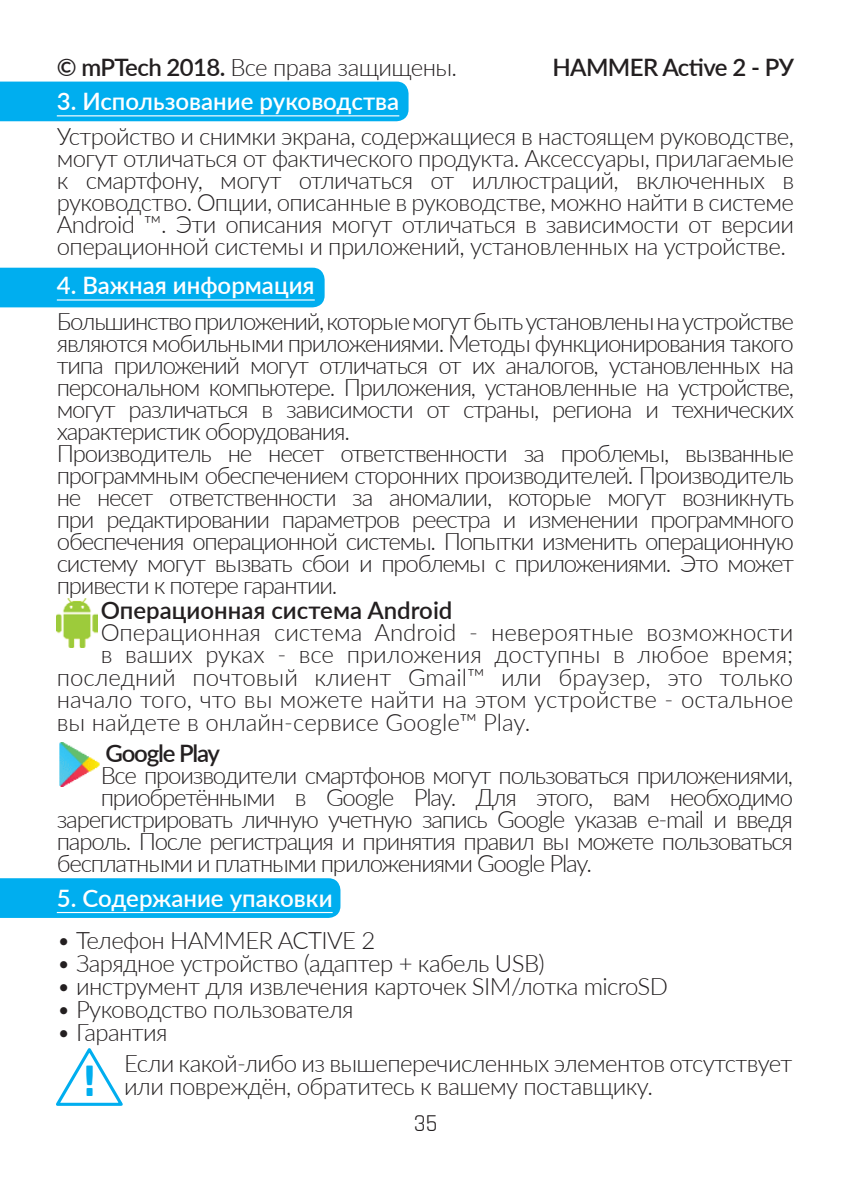
<style>
.page{position:relative;width:851px;height:1191px;background:#fff}
.page>*{position:absolute;margin:0;border:0;box-sizing:border-box;transform-origin:0 0}
.t1{font:300 24px/22px "Lato";letter-spacing:-.05em;color:#231f20;text-align:justify}
.t2{font:300 24px/22.8px "Lato";letter-spacing:-.025em;color:#231f20}
.t3{font:300 24px "Lato";color:#231f20}
.t4{font:600 24px "Lato";color:#fff}
.t5{font:600 24px "Lato";letter-spacing:-.005em;color:#231f20}
.t6{font:600 24px "Lato";letter-spacing:-.025em;color:#231f20}
.t7{font:600 24px "Lato";letter-spacing:-.05em;color:#231f20}
.t8{font:24px "Rajdhani";color:#231f20}
.s1{font-weight:600}
.s2{font-family:"Rajdhani";font-weight:700;font-size:46.4px;color:#00aeef}
</style>
<div class="page">
<div style="left:0;top:82px;width:408px;height:39px;background:#00aeef"></div>
<div style="left:0;top:268px;width:324px;height:39px;background:#00aeef"></div>
<hr style="left:57px;top:115px;width:342px;height:2px;background:#fff">
<hr style="left:57px;top:299px;width:258px;height:2px;background:#fff">
<img style="left:57px;top:599px;width:41px;height:48px">
<img style="left:59px;top:742px;width:41px;height:44px">
<svg style="left:0;top:878px;width:340px;height:40px;background:#03afef"></svg>
<hr style="left:57px;top:912px;width:275px;height:1px;background:#fff">
<svg style="left:57px;top:1049px;width:65px;height:56px"></svg>
<p class="t2" style="left:57px;top:55px;width:402px"><span class="s1">© mPTech 2018.</span> Все права защищены.</p>
<p class="t6" style="left:552px;top:50px;width:243px">HAMMER Active 2 - РУ</p>
<p class="t4" style="left:57px;top:84px;width:344px">3. Использование руководства</p>
<p class="t1" style="left:57px;top:124px;width:738px">Устройство и снимки экрана, содержащиеся в настоящем руководстве, могут отличаться от фактического продукта. Аксессуары, прилагаемые к смартфону, могут отличаться от иллюстраций, включенных в руководство. Опции, описанные в руководстве, можно найти в системе Android ™. Эти описания могут отличаться в зависимости от версии операционной системы и приложений, установленных на устройстве.</p>
<p class="t4" style="left:57px;top:268px;width:259px">4. Важная информация</p>
<p class="t1" style="left:57px;top:310px;width:738px;text-align:left">Большинство приложений, которые могут быть установлены на устройстве являются мобильными приложениями. Методы функционирования такого типа приложений могут отличаться от их аналогов, установленных на персональном компьютере. Приложения, установленные на устройстве, могут различаться в зависимости от страны, региона и технических характеристик оборудования.<br>Производитель не несет ответственности за проблемы, вызванные программным обеспечением сторонних производителей. Производитель не несет ответственности за аномалии, которые могут возникнуть при редактировании параметров реестра и изменении программного обеспечения операционной системы. Попытки изменить операционную систему могут вызвать сбои и проблемы с приложениями. Это может привести к потере гарантии.</p>
<p class="t5" style="left:101px;top:593px;width:353px">Операционная система Android</p>
<p class="t3" style="left:101px;top:616px;width:693px">Операционная система Android - невероятные возможности</p>
<p class="t3" style="left:101px;top:638px;width:693px">в ваших руках - все приложения доступны в любое время;</p>
<p class="t3" style="left:57px;top:661px;width:737px">последний почтовый клиент Gmail™ или браузер, это только</p>
<p class="t3" style="left:57px;top:683px;width:737px">начало того, что вы можете найти на этом устройстве - остальное</p>
<p class="t3" style="left:57px;top:706px;width:475px">вы найдете в онлайн-сервисе Google™ Play.</p>
<p class="t7" style="left:106px;top:735px;width:116px">Google Play</p>
<p class="t1" style="left:101px;top:763px;width:693px">Все производители смартфонов могут пользоваться приложениями,</p>
<p class="t1" style="left:101px;top:785px;width:693px">приобретёнными в Google Play. Для этого, вам необходимо</p>
<p class="t1" style="left:57px;top:807px;width:737px">зарегистрировать личную учетную запись Google указав e-mail и введя</p>
<p class="t1" style="left:57px;top:829px;width:737px">пароль. После регистрация и принятия правил вы можете пользоваться</p>
<p class="t1" style="left:57px;top:851px;width:536px">бесплатными и платными приложениями Google Play.</p>
<p class="t4" style="left:57px;top:880px;width:277px">5. Содержание упаковки</p>
<p class="t2" style="left:57px;top:928px;width:320px">• Телефон HAMMER ACTIVE 2</p>
<p class="t2" style="left:57px;top:951px;width:489px">• Зарядное устройство (адаптер + кабель USB)</p>
<p class="t2" style="left:57px;top:974px;width:612px">• инструмент для извлечения карточек SIM/лотка microSD</p>
<p class="t2" style="left:57px;top:997px;width:298px">• Руководство пользователя</p>
<p class="t2" style="left:57px;top:1020px;width:112px">• Гарантия</p>
<p class="t2" style="left:84px;top:1051px;width:709px;text-indent:40px">Если какой-либо из вышеперечисленных элементов отсутствует <span class="s2">!</span> или повреждён, обратитесь к вашему поставщику.</p>
<p class="t8" style="left:413px;top:1110px;width:25px">35</p>
</div>
